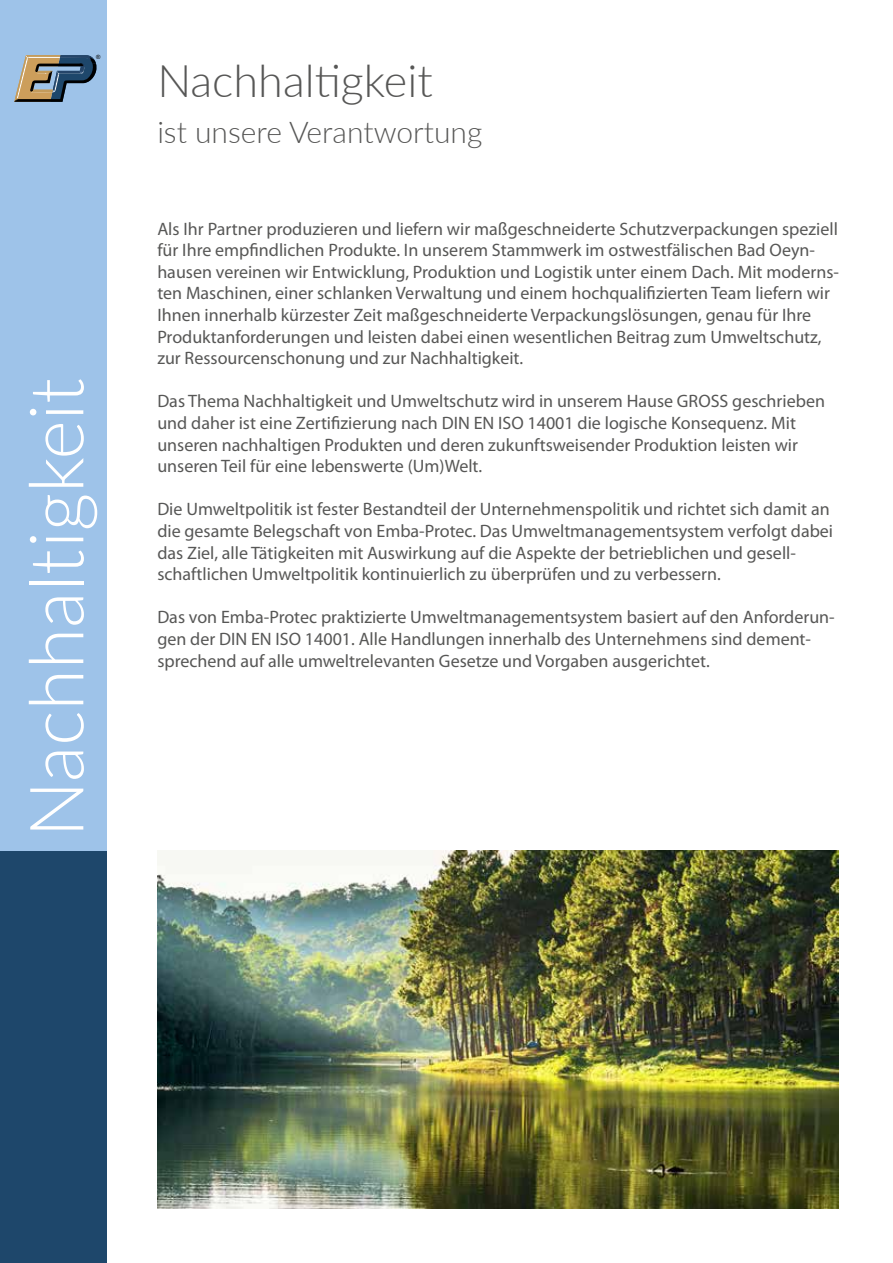
<style>
.page{position:relative;width:893px;height:1263px;background:#fff}
.page>*{position:absolute;margin:0;border:0;box-sizing:border-box;transform-origin:0 0}
.t1{font:300 75px "Lato";color:#fff}
.t2{font:300 45px "Lato";color:#575756}
.t3{font:300 30px "Lato";color:#575756}
.t4{font:18px/21.6px "Myriad Pro";color:#575756}
.t5{font:5.85px "Arial";color:#000}
</style>
<div class="page">
<div style="left:0;top:850px;width:106px;height:413px;background:#1e476b"></div>
<div style="left:0;top:0;width:106px;height:850px;background:#9ec3e9"></div>
<svg style="left:14px;top:55px;width:83px;height:47px"></svg>
<img style="left:157px;top:850px;width:682px;height:359px">
<p class="t5" style="left:96px;top:53px;width:6px">®</p>
<h1 class="t1" style="left:4px;top:837px;width:461px;rotate:-90deg">Nachhaltigkeit</h1>
<h2 class="t2" style="left:157px;top:49px;width:277px">Nachhaltigkeit</h2>
<h3 class="t3" style="left:157px;top:112px;width:326px">ist unsere Verantwortung</h3>
<p class="t4" style="left:157px;top:217px;width:683px">Als Ihr Partner produzieren und liefern wir maßgeschneiderte Schutzverpackungen speziell für Ihre empfindlichen Produkte. In unserem Stammwerk im ostwestfälischen Bad Oeyn&shy;hausen vereinen wir Entwicklung, Produktion und Logistik unter einem Dach. Mit moderns&shy;ten Maschinen, einer schlanken Verwaltung und einem hochqualifizierten Team liefern wir Ihnen innerhalb kürzester Zeit maßgeschneiderte Verpackungslösungen, genau für Ihre Produktanforderungen und leisten dabei einen wesentlichen Beitrag zum Umweltschutz, zur Ressourcenschonung und zur Nachhaltigkeit.</p>
<p class="t4" style="left:157px;top:390px;width:669px">Das Thema Nachhaltigkeit und Umweltschutz wird in unserem Hause GROSS geschrieben und daher ist eine Zertifizierung nach DIN EN ISO 14001 die logische Konsequenz. Mit unseren nachhaltigen Produkten und deren zukunftsweisender Produktion leisten wir unseren Teil für eine lebenswerte (Um)Welt.</p>
<p class="t4" style="left:157px;top:498px;width:677px">Die Umweltpolitik ist fester Bestandteil der Unternehmenspolitik und richtet sich damit an die gesamte Belegschaft von Emba-Protec. Das Umweltmanagementsystem verfolgt dabei das Ziel, alle Tätigkeiten mit Auswirkung auf die Aspekte der betrieblichen und gesell&shy;schaftlichen Umweltpolitik kontinuierlich zu überprüfen und zu verbessern.</p>
<p class="t4" style="left:157px;top:606px;width:679px">Das von Emba-Protec praktizierte Umweltmanagementsystem basiert auf den Anforderun&shy;gen der DIN EN ISO 14001. Alle Handlungen innerhalb des Unternehmens sind dement&shy;sprechend auf alle umweltrelevanten Gesetze und Vorgaben ausgerichtet.</p>
</div>
